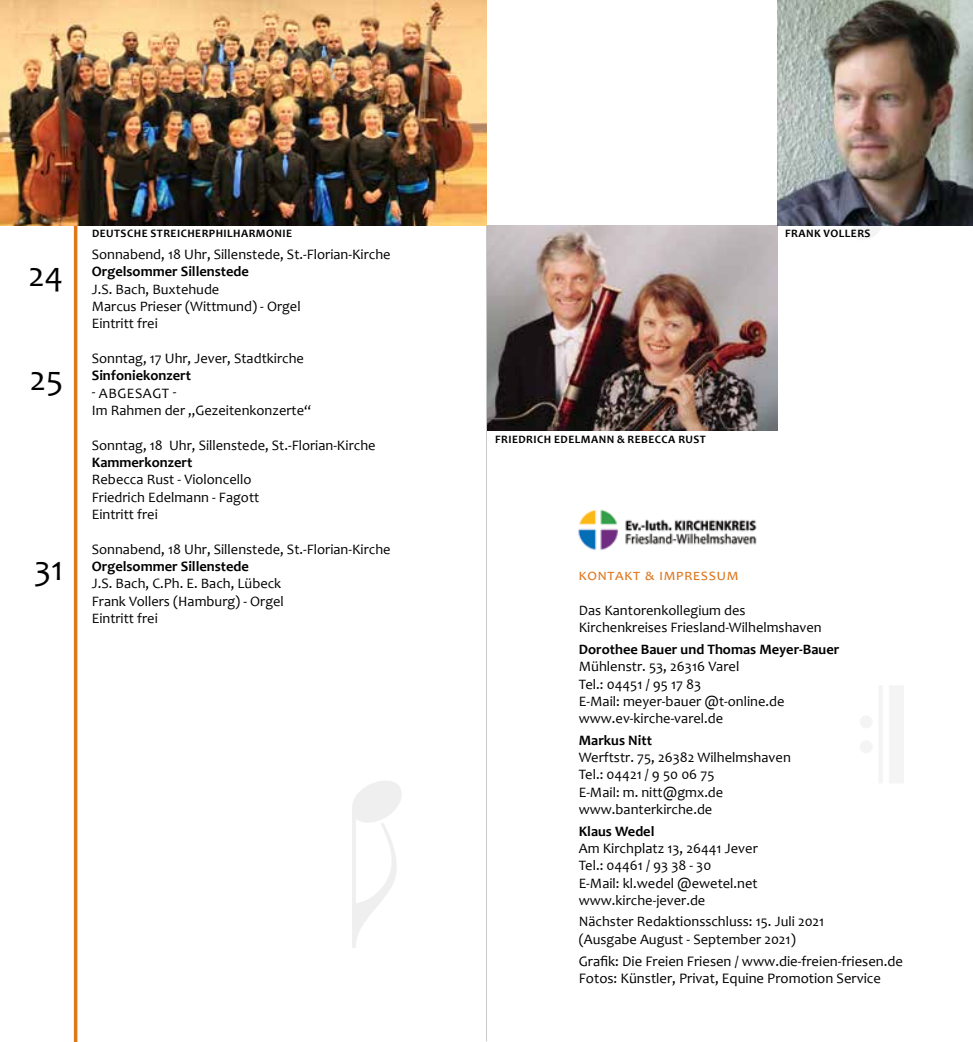
<style>
.page{position:relative;width:973px;height:1042px;background:#fff}
.page>*{position:absolute;margin:0;border:0;box-sizing:border-box;transform-origin:0 0}
.t1{font:35px "Candara";color:#000}
.t2{font:15.75px "Candara";letter-spacing:.07em;color:#de761c}
.t3{font:14.7px/17.5px "Candara";color:#000}
.t4{font:14.35px/17.3px "Candara";color:#000}
.t5{font:700 14.35px "Candara";color:#000}
.t6{font:700 11.38px "Candara";letter-spacing:.04em;color:#000}
</style>
<div class="page">
<hr style="left:74px;top:0;width:3px;height:1042px;background:#de761c">
<hr style="left:486px;top:0;width:1px;height:1041px;background:#c7c8ca">
<svg style="left:852px;top:226px;width:29px;height:14px"></svg>
<svg style="left:352px;top:781px;width:49px;height:167px"></svg>
<img style="left:487px;top:225px;width:290px;height:206px">
<img style="left:578px;top:509px;width:179px;height:41px">
<svg style="left:860px;top:686px;width:43px;height:97px"></svg>
<img style="left:0;top:0;width:487px;height:225px">
<img style="left:777px;top:0;width:195px;height:226px">
<p class="t6" style="left:92px;top:226px;width:202px">Deutsche Streicherphilharmonie</p>
<p class="t6" style="left:785px;top:227px;width:87px">frank vollers</p>
<p class="t4" style="left:92px;top:246px;width:300px">Sonnabend, 18 Uhr, Sillenstede, St.-Florian-Kirche</p>
<p class="t5" style="left:92px;top:263px;width:158px">Orgelsommer Sillenstede</p>
<p class="t4" style="left:92px;top:280px;width:210px">J.S. Bach, Buxtehude<br>Marcus Prieser (Wittmund) - Orgel<br>Eintritt frei</p>
<p class="t4" style="left:92px;top:350px;width:213px">Sonntag, 17 Uhr, Jever, Stadtkirche</p>
<p class="t5" style="left:92px;top:367px;width:101px">Sinfoniekonzert</p>
<p class="t4" style="left:92px;top:384px;width:221px">- Abgesagt -<br>Im Rahmen der „Gezeitenkonzerte“</p>
<p class="t4" style="left:92px;top:436px;width:285px">Sonntag, 18 Uhr, Sillenstede, St.-Florian-Kirche</p>
<p class="t5" style="left:92px;top:453px;width:102px">Kammerkonzert</p>
<p class="t4" style="left:92px;top:471px;width:169px">Rebecca Rust - Violoncello<br>Friedrich Edelmann - Fagott<br>Eintritt frei</p>
<p class="t4" style="left:92px;top:540px;width:300px">Sonnabend, 18 Uhr, Sillenstede, St.-Florian-Kirche</p>
<p class="t5" style="left:92px;top:557px;width:158px">Orgelsommer Sillenstede</p>
<p class="t4" style="left:92px;top:575px;width:193px">J.S. Bach, C.Ph. E. Bach, Lübeck<br>Frank Vollers (Hamburg) - Orgel<br>Eintritt frei</p>
<h1 class="t1" style="left:28px;top:252px;width:36px">24</h1>
<h1 class="t1" style="left:30px;top:356px;width:35px">25</h1>
<p class="t6" style="left:495px;top:432px;width:212px">Friedrich Edelmann &amp; Rebecca Rust</p>
<h1 class="t1" style="left:34px;top:547px;width:31px">31</h1>
<p class="t2" style="left:578px;top:565px;width:161px">kontakt &amp; impressum</p>
<p class="t4" style="left:578px;top:601px;width:244px">Das Kantorenkollegium des<br>Kirchenkreises Friesland-Wilhelmshaven</p>
<p class="t5" style="left:578px;top:640px;width:262px">Dorothee Bauer und Thomas Meyer-Bauer</p>
<p class="t4" style="left:578px;top:658px;width:207px">Mühlenstr. 53, 26316 Varel<br>Tel.: 04451 / 95 17 83<br>E-Mail: meyer-bauer @t-online.de www.ev-kirche-varel.de</p>
<p class="t5" style="left:578px;top:731px;width:75px">Markus Nitt</p>
<p class="t4" style="left:578px;top:748px;width:213px">Werftstr. 75, 26382 Wilhelmshaven<br>Tel.: 04421 / 9 50 06 75<br>E-Mail: m. nitt@gmx.de www.banterkirche.de</p>
<p class="t5" style="left:578px;top:822px;width:77px">Klaus Wedel</p>
<p class="t4" style="left:578px;top:839px;width:180px">Am Kirchplatz 13, 26441 Jever<br>Tel.: 04461 / 93 38 - 30<br>E-Mail: kl.wedel @ewetel.net www.kirche-jever.de</p>
<p class="t4" style="left:578px;top:913px;width:247px">Nächster Redaktionsschluss: 15. Juli 2021 (Ausgabe August - September 2021)</p>
<p class="t3" style="left:578px;top:952px;width:326px">Grafik: Die Freien Friesen / www.die-freien-friesen.de<br>Fotos: Künstler, Privat, Equine Promotion Service</p>
</div>
